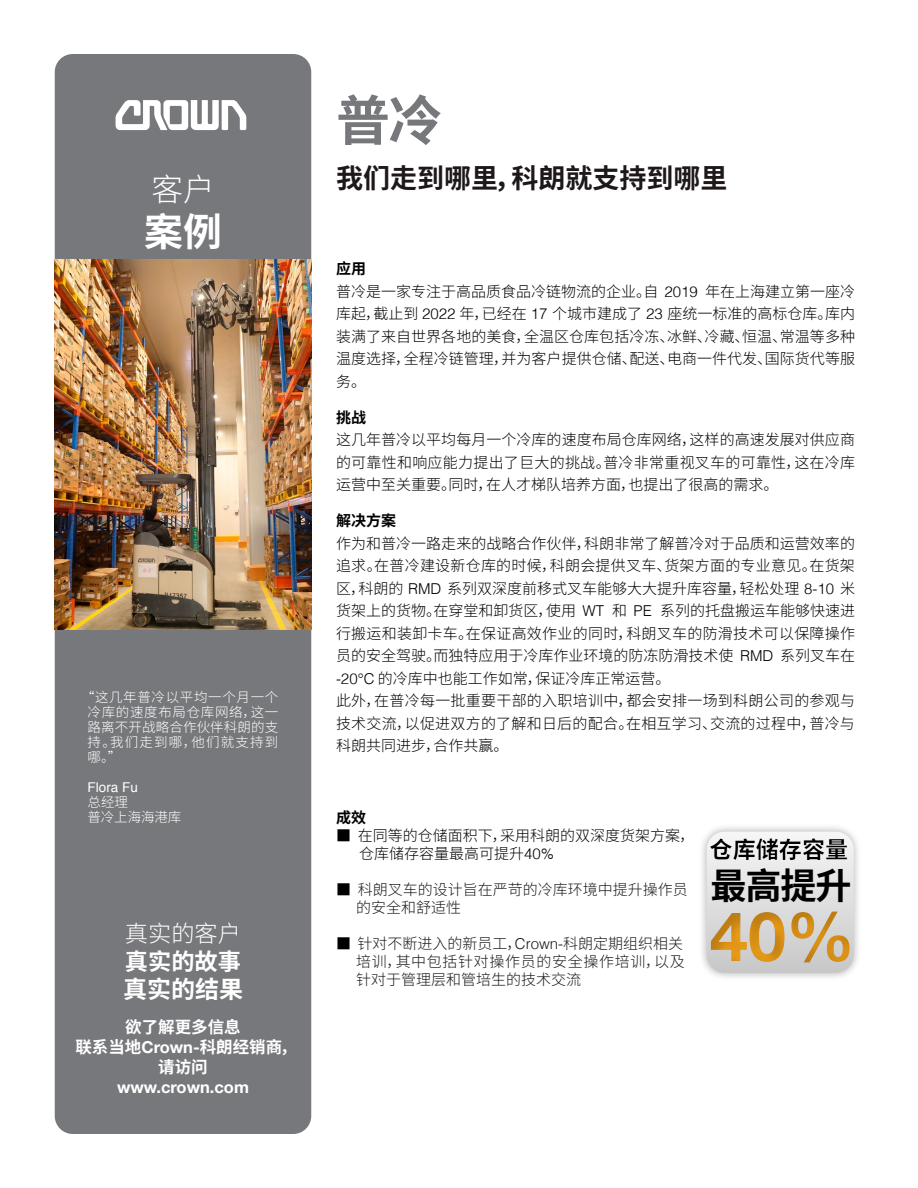
<style>
.page{position:relative;width:918px;height:1188px;background:#fff}
.page>*{position:absolute;margin:0;border:0;box-sizing:border-box;transform-origin:0 0}
.t1{font:700 68.7px "Helvetica Neue LT Std";color:#faa619}
.t2{font:60px "Crownlogo";color:#fff}
.t3{font:700 54px "Noto Sans CJ Ksc";color:#77787b}
.t4{font:700 38.85px "Noto Sans CJ Ksc";color:#fff}
.t5{font:700 36.15px "Noto Sans CJ Ksc";color:#000}
.t6{font:300 31.65px "Noto Sans CJ Ksc";color:#fff}
.t7{font:700 27px "Noto Sans CJ Ksc";color:#1e1819}
.t8{font:700 24px "Noto Sans CJ Ksc";color:#fff}
.t9{font:300 23.25px "Noto Sans CJ Ksc";color:#fff}
.t10{font:700 23.25px "Noto Sans CJ Ksc";color:#fff}
.t11{font:700 23.1px "Noto Sans CJ Ksc";color:#000}
.t12{font:700 16.5px/19.8px "Noto Sans CJ Ksc";color:#fff;text-align:center}
.t13{font:700 16.5px "Helvetica Neue LT Std";color:#fff}
.t14{font:300 15px/22.5px "Noto Sans CJ Ksc";letter-spacing:.005em;color:#000}
.t15{font:300 15px/18px "Noto Sans CJ Ksc";color:#1e1819}
.t16{font:700 15px "Noto Sans CJ Ksc";color:#000}
.t17{font:300 13.5px/15px "Noto Sans CJ Ksc";letter-spacing:.05em;color:#fff;text-align:justify}
.t18{font:300 13.5px/15px "Noto Sans CJ Ksc";letter-spacing:-.01em;color:#fff}
.t19{font:13.5px "Helvetica";color:#fff}
.s1{font-family:"Helvetica Neue LT Std"}
.s2{font-weight:700}
.s3{font-family:"Helvetica"}
.s4{font-weight:700;color:#000}
</style>
<div class="page">
<div style="left:55px;top:54px;width:256px;height:1080px;background:#77787b;border-radius:18px"></div>
<img style="left:55px;top:259px;width:256px;height:371px">
<div style="left:707px;top:832px;width:147px;height:141px;background:#e3e3e3;border-radius:18px"></div>
<div style="left:686px;top:816px;width:231px;height:72px;background:#000;opacity:.25"></div>
<div style="left:686px;top:891px;width:232px;height:117px;background:#000;opacity:.25"></div>
<h2 class="t2" style="left:112px;top:74px;width:143px">C</h2>
<h3 class="t6" style="left:151px;top:172px;width:65px">客户</h3>
<h3 class="t4" style="left:144px;top:210px;width:79px">案例</h3>
<p class="t17" style="left:88px;top:690px;width:192px;text-indent:-7px">“这几年普冷以平均一个月一个冷库的速度布局仓库网络，这一路离不开战略合作伙伴科朗的支持。我们走到哪，他们就支持到哪。”</p>
<p class="t19" style="left:88px;top:777px;width:52px">Flora Fu</p>
<p class="t18" style="left:88px;top:795px;width:95px">总经理<br>普冷上海海港库</p>
<h3 class="t9" style="left:125px;top:920px;width:118px">真实的客户</h3>
<h3 class="t10" style="left:125px;top:948px;width:118px">真实的故事</h3>
<h3 class="t8" style="left:123px;top:976px;width:121px">真实的结果</h3>
<p class="t12" style="left:75px;top:1018px;width:223px">欲了解更多信息<br>联系当地<span class="s1">Crown-</span>科朗经销商，请访问</p>
<p class="t13" style="left:117px;top:1077px;width:133px">www.crown.com</p>
<h3 class="t3" style="left:336px;top:90px;width:108px">普冷</h3>
<h3 class="t7" style="left:336px;top:163px;width:393px">我们走到哪里，科朗就支持到哪里</h3>
<p class="t14" style="left:336px;top:258px;width:521px"><span class="s2">应用<br></span>普冷是一家专注于高品质食品冷链物流的企业。自 <span class="s3">2019</span> 年在上海建立第一座冷库起，截止到 <span class="s3">2022</span> 年，已经在 <span class="s3">17</span> 个城市建成了 <span class="s3">23</span> 座统一标准的高标仓库。库内装满了来自世界各地的美食，全温区仓库包括冷冻、冰鲜、冷藏、恒温、常温等多种温度选择，全程冷链管理，并为客户提供仓储、配送、电商一件代发、国际货代等服务。</p>
<p class="t16" style="left:336px;top:409px;width:31px">挑战</p>
<p class="t14" style="left:336px;top:429px;width:521px;text-align:justify">这几年普冷以平均每月一个冷库的速度布局仓库网络，这样的高速发展对供应商的可靠性和响应能力提出了巨大的挑战。普冷非常重视叉车的可靠性，这在冷库运营中至关重要。同时，在人才梯队培养方面，也提出了很高的需求。</p>
<p class="t16" style="left:336px;top:512px;width:61px">解决方案</p>
<p class="t14" style="left:336px;top:532px;width:521px">作为和普冷一路走来的战略合作伙伴，科朗非常了解普冷对于品质和运营效率的追求。在普冷建设新仓库的时候，科朗会提供叉车、货架方面的专业意见。在货架区，科朗的 <span class="s3">RMD</span> 系列双深度前移式叉车能够大大提升库容量，轻松处理 <span class="s3">8-10</span> 米货架上的货物。在穿堂和卸货区，使用 <span class="s3">WT</span> 和 <span class="s3">PE</span> 系列的托盘搬运车能够快速进行搬运和装卸卡车。在保证高效作业的同时，科朗叉车的防滑技术可以保障操作员的安全驾驶。而独特应用于冷库作业环境的防冻防滑技术使 <span class="s3">RMD</span> 系列叉车在<span class="s3">-20℃</span> 的冷库中也能工作如常，保证冷库正常运营。<br>此外，在普冷每一批重要干部的入职培训中，都会安排一场到科朗公司的参观与技术交流，以促进双方的了解和日后的配合。在相互学习、交流的过程中，普冷与科朗共同进步，合作共赢。</p>
<p class="t16" style="left:336px;top:809px;width:31px">成效</p>
<p class="t14" style="left:359px;top:827px;width:337px;line-height:18px;text-indent:-23px"><span class="s2">■</span> 在同等的仓储面积下，采用科朗的双深度货架方案，仓库储存容量最高可提升<span class="s3">40%</span></p>
<p class="t15" style="left:356px;top:881px;width:333px;text-indent:-20px"><span class="s4">■</span> 科朗叉车的设计旨在严苛的冷库环境中提升操作员的安全和舒适性</p>
<p class="t15" style="left:356px;top:935px;width:330px;text-align:justify;text-indent:-20px"><span class="s4">■</span> 针对不断进入的新员工，<span class="s3">Crown-</span>科朗定期组织相关培训，其中包括针对操作员的安全操作培训，以及针对于管理层和管培生的技术交流</p>
<h3 class="t11" style="left:710px;top:836px;width:140px">仓库储存容量</h3>
<h3 class="t5" style="left:710px;top:865px;width:143px">最高提升</h3>
<h1 class="t1" style="left:710px;top:894px;width:146px">40%</h1>
</div>
